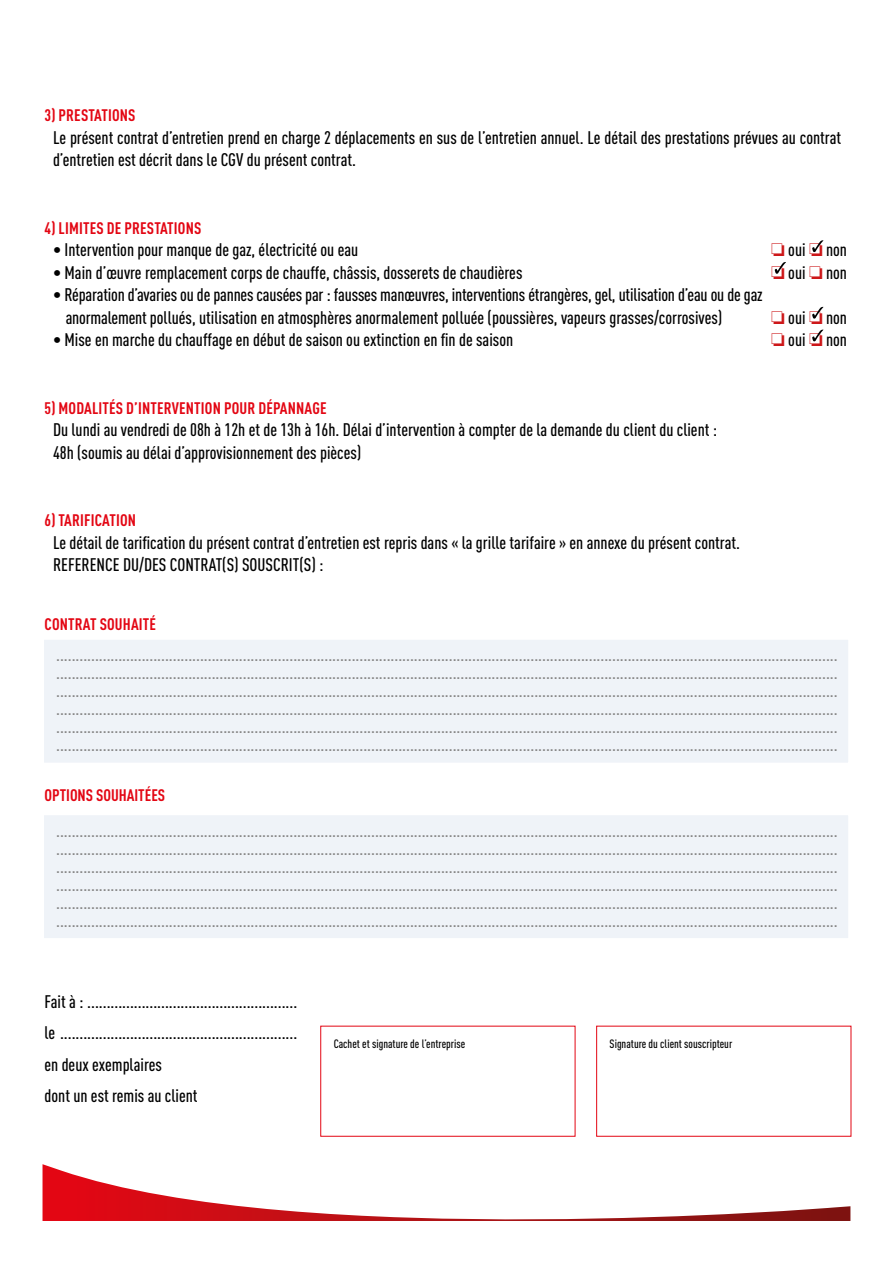
<style>
.page{position:relative;width:893px;height:1263px;background:#fff}
.page>*{position:absolute;margin:0;border:0;box-sizing:border-box;transform-origin:0 0}
.t1{font:500 condensed 18px/18px "DINOT";color:#878787;text-align:justify}
.t2{font:500 condensed 18px/22.5px "DINOT";color:#000}
.t3{font:700 condensed 16.5px "DINOT";letter-spacing:.01em;color:#e30613}
.t4{font:500 condensed 12px "DINOT";color:#000}
.s1{color:#fff}
</style>
<div class="page">
<div style="left:43px;top:638px;width:807px;height:126px;background:#eff3f8;border:2px solid #fff"></div>
<div style="left:43px;top:814px;width:807px;height:125px;background:#eff3f8;border:2px solid #fff"></div>
<svg style="left:43px;top:1164px;width:807px;height:57px"></svg>
<svg style="left:812px;top:240px;width:11px;height:12px"></svg>
<svg style="left:774px;top:262px;width:12px;height:12px"></svg>
<svg style="left:812px;top:307px;width:11px;height:12px"></svg>
<svg style="left:812px;top:330px;width:11px;height:12px"></svg>
<p class="t3" style="left:44px;top:105px;width:93px">3) PRESTATIONS</p>
<p class="t2" style="left:53px;top:126px;width:790px">Le présent contrat d’entretien prend en charge 2 déplacements en sus de l’entretien annuel. Le détail des prestations prévues au contrat d’entretien est décrit dans le CGV du présent contrat.</p>
<p class="t3" style="left:44px;top:218px;width:158px">4) LIMITES DE PRESTATIONS</p>
<p class="t2" style="left:53px;top:238px;width:307px">• Intervention pour manque de gaz, électricité ou eau</p>
<p class="t2" style="left:788px;top:238px;width:60px">oui non</p>
<p class="t2" style="left:53px;top:261px;width:471px">• Main d’œuvre remplacement corps de chauffe, châssis, dosserets de chaudières</p>
<p class="t2" style="left:788px;top:261px;width:60px">oui non</p>
<p class="t2" style="left:66px;top:283px;width:698px;text-indent:-13px">• Réparation d’avaries ou de pannes causées par : fausses manœuvres, interventions étrangères, gel, utilisation d’eau ou de gaz anormalement pollués, utilisation en atmosphères anormalement polluée (poussières, vapeurs grasses/corrosives)</p>
<p class="t2" style="left:788px;top:306px;width:60px">oui non</p>
<p class="t2" style="left:53px;top:328px;width:462px">• Mise en marche du chauffage en début de saison ou extinction en fin de saison</p>
<p class="t2" style="left:788px;top:328px;width:60px">oui non</p>
<p class="t3" style="left:44px;top:398px;width:284px">5) MODALITÉS D’INTERVENTION POUR DÉPANNAGE</p>
<p class="t2" style="left:53px;top:418px;width:786px">Du lundi au vendredi de 08h à 12h et de 13h à 16h. Délai d’intervention à compter de la demande du client du client : <span class="s1">..............................<br></span>48h (soumis au délai d’approvisionnement des pièces)</p>
<p class="t3" style="left:44px;top:510px;width:93px">6) TARIFICATION</p>
<p class="t2" style="left:53px;top:531px;width:688px">Le détail de tarification du présent contrat d’entretien est repris dans « la grille tarifaire » en annexe du présent contrat.<br>REFERENCE DU/DES CONTRAT(S) SOUSCRIT(S) :</p>
<p class="t3" style="left:45px;top:614px;width:113px">CONTRAT SOUHAITÉ</p>
<p class="t1" style="left:56px;top:645px;width:783px">......................................................................................................................................................................................................... ......................................................................................................................................................................................................... ......................................................................................................................................................................................................... ......................................................................................................................................................................................................... ......................................................................................................................................................................................................... .........................................................................................................................................................................................................</p>
<p class="t3" style="left:44px;top:785px;width:122px">OPTIONS SOUHAITÉES</p>
<p class="t1" style="left:56px;top:821px;width:783px">......................................................................................................................................................................................................... ......................................................................................................................................................................................................... ......................................................................................................................................................................................................... ......................................................................................................................................................................................................... ......................................................................................................................................................................................................... .........................................................................................................................................................................................................</p>
<p class="t2" style="left:45px;top:985px;width:254px;line-height:31.5px">Fait à : ...................................................... le ............................................................. en deux exemplaires<br>dont un est remis au client</p>
<p class="t4" style="left:334px;top:1037px;width:133px">Cachet et signature de l’entreprise</p>
<p class="t4" style="left:610px;top:1037px;width:124px">Signature du client souscripteur</p>
</div>
